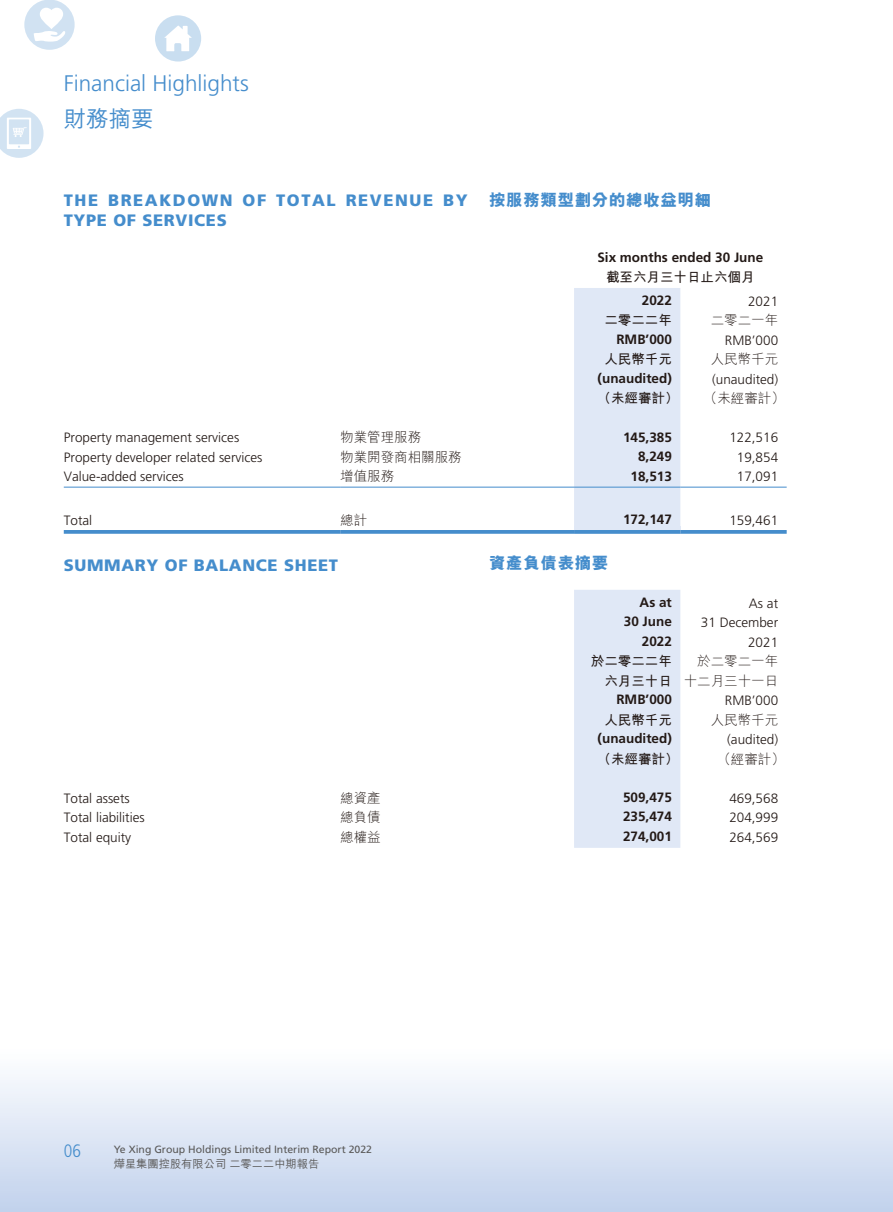
<style>
.page{position:relative;width:893px;height:1212px;background:#fff}
.page>*{position:absolute;margin:0;border:0;box-sizing:border-box;transform-origin:0 0}
.t1{font:300 22.5px "Frutiger LT Std";color:#458dcc}
.t2{font:500 22.5px "M Hei HK";color:#458dcc}
.t3{font:300 condensed 18px "Frutiger LT Std";color:#458dcc}
.t4{font:900 16.5px/19.5px "Frutiger LT Std";letter-spacing:.095em;color:#458dcc}
.t5{font:900 16.5px "Frutiger LT Std";letter-spacing:.04em;color:#458dcc}
.t6{font:800 16.5px "M Hei HK";letter-spacing:.04em;color:#458dcc}
.t7{font:300 13.5px/19.5px "Frutiger LT Std";color:#231916;text-align:right}
.t8{font:700 13.5px/19.5px "Frutiger LT Std";color:#231916;text-align:right}
.t9{font:300 13.5px/19.5px "M Hei HK";color:#231916;text-align:right}
.t10{font:700 13.5px/19.5px "M Hei HK";color:#231916;text-align:right}
.t11{font:500 11.25px "M Hei HK";color:#595857}
.t12{font:10.5px "Frutiger LT Std";color:#595857}
</style>
<div class="page">
<svg style="left:0;top:109px;width:44px;height:49px"></svg>
<div style="left:24px;top:0;width:51px;height:50px;background:#d1e2f2;border-radius:25px"></div>
<svg style="left:34px;top:8px;width:31px;height:34px"></svg>
<div style="left:155px;top:15px;width:46px;height:47px;background:#c9def0;border-radius:23px"></div>
<svg style="left:164px;top:25px;width:28px;height:26px"></svg>
<div style="left:0;top:953px;width:893px;height:259px;background:linear-gradient(to bottom,#fff,#cad8ef)"></div>
<div style="left:574px;top:288px;width:106px;height:238px;background:#e0e8f6"></div>
<div style="left:574px;top:526px;width:106px;height:8px;background:#e0e8f6"></div>
<hr style="left:64px;top:487px;width:276px;height:1px;background:#458dcc">
<hr style="left:340px;top:487px;width:234px;height:1px;background:#458dcc">
<hr style="left:574px;top:487px;width:106px;height:1px;background:#458dcc">
<hr style="left:680px;top:487px;width:107px;height:1px;background:#458dcc">
<svg style="left:64px;top:530px;width:276px;height:4px"></svg>
<svg style="left:340px;top:530px;width:234px;height:4px"></svg>
<svg style="left:574px;top:530px;width:106px;height:4px"></svg>
<svg style="left:680px;top:530px;width:107px;height:4px"></svg>
<div style="left:574px;top:590px;width:106px;height:258px;background:#e0e8f6"></div>
<h1 class="t1" style="left:64px;top:70px;width:187px">Financial Highlights</h1>
<h1 class="t2" style="left:64px;top:103px;width:91px">財務摘要</h1>
<p class="t4" style="left:64px;top:191px;width:405px">THE BREAKDOWN OF TOTAL REVENUE BY<br>TYPE OF SERVICES</p>
<p class="t6" style="left:489px;top:192px;width:224px">按服務類型劃分的總收益明細</p>
<p class="t8" style="left:597px;top:248px;width:167px">Six months ended 30 June</p>
<p class="t10" style="left:606px;top:266px;width:150px">截至六月三十日止六個月</p>
<p class="t8" style="left:642px;top:291px;width:32px">2022</p>
<p class="t7" style="left:748px;top:291px;width:32px">2021</p>
<p class="t10" style="left:604px;top:309px;width:69px">二零二二年</p>
<p class="t9" style="left:711px;top:310px;width:69px">二零二一年</p>
<p class="t8" style="left:616px;top:330px;width:57px">RMB’000</p>
<p class="t7" style="left:725px;top:330px;width:55px">RMB’000</p>
<p class="t10" style="left:604px;top:348px;width:69px">人民幣千元</p>
<p class="t9" style="left:711px;top:349px;width:69px">人民幣千元</p>
<p class="t8" style="left:598px;top:369px;width:76px">(unaudited)</p>
<p class="t7" style="left:712px;top:369px;width:68px">(unaudited)</p>
<p class="t10" style="left:598px;top:387px;width:82px">（未經審計）</p>
<p class="t9" style="left:704px;top:388px;width:82px">（未經審計）</p>
<p class="t7" style="left:64px;top:428px;width:177px">Property management services</p>
<p class="t9" style="left:340px;top:427px;width:82px">物業管理服務</p>
<p class="t8" style="left:623px;top:427px;width:50px">145,385</p>
<p class="t7" style="left:729px;top:428px;width:50px">122,516</p>
<p class="t7" style="left:64px;top:447px;width:200px">Property developer related services</p>
<p class="t9" style="left:340px;top:447px;width:123px">物業開發商相關服務</p>
<p class="t8" style="left:638px;top:447px;width:35px">8,249</p>
<p class="t7" style="left:737px;top:447px;width:43px">19,854</p>
<p class="t7" style="left:64px;top:467px;width:122px">Value-added services</p>
<p class="t9" style="left:340px;top:466px;width:55px">增值服務</p>
<p class="t8" style="left:631px;top:466px;width:43px">18,513</p>
<p class="t7" style="left:737px;top:467px;width:43px">17,091</p>
<p class="t7" style="left:64px;top:511px;width:30px">Total</p>
<p class="t9" style="left:340px;top:510px;width:28px">總計</p>
<p class="t8" style="left:623px;top:510px;width:50px">172,147</p>
<p class="t7" style="left:729px;top:511px;width:50px">159,461</p>
<p class="t5" style="left:64px;top:555px;width:276px">SUMMARY OF BALANCE SHEET</p>
<p class="t8" style="left:624px;top:593px;width:50px">As at<br>30 June<br>2022</p>
<p class="t7" style="left:701px;top:593px;width:79px">As at<br>31 December<br>2021</p>
<p class="t10" style="left:591px;top:650px;width:82px">於二零二二年六月三十日</p>
<p class="t9" style="left:684px;top:651px;width:96px">於二零二一年十二月三十一日</p>
<p class="t8" style="left:616px;top:690px;width:57px">RMB’000</p>
<p class="t7" style="left:725px;top:691px;width:55px">RMB’000</p>
<p class="t10" style="left:604px;top:709px;width:69px">人民幣千元</p>
<p class="t9" style="left:711px;top:710px;width:69px">人民幣千元</p>
<p class="t8" style="left:598px;top:729px;width:76px">(unaudited)</p>
<p class="t7" style="left:727px;top:730px;width:53px">(audited)</p>
<p class="t10" style="left:598px;top:748px;width:82px">（未經審計）</p>
<p class="t9" style="left:717px;top:749px;width:69px">（經審計）</p>
<p class="t7" style="left:64px;top:788px;width:68px">Total assets</p>
<p class="t9" style="left:340px;top:788px;width:42px">總資產</p>
<p class="t8" style="left:623px;top:787px;width:50px">509,475</p>
<p class="t7" style="left:729px;top:788px;width:50px">469,568</p>
<p class="t7" style="left:64px;top:808px;width:82px">Total liabilities</p>
<p class="t9" style="left:340px;top:807px;width:42px">總負債</p>
<p class="t8" style="left:623px;top:807px;width:50px">235,474</p>
<p class="t7" style="left:729px;top:808px;width:50px">204,999</p>
<p class="t7" style="left:64px;top:827px;width:69px">Total equity</p>
<p class="t9" style="left:340px;top:827px;width:42px">總權益</p>
<p class="t8" style="left:623px;top:826px;width:50px">274,001</p>
<p class="t7" style="left:729px;top:827px;width:50px">264,569</p>
<p class="t6" style="left:489px;top:555px;width:121px">資產負債表摘要</p>
<h2 class="t3" style="left:64px;top:1140px;width:19px">06</h2>
<p class="t12" style="left:114px;top:1143px;width:260px">Ye Xing Group Holdings Limited Interim Report 2022</p>
<p class="t11" style="left:114px;top:1155px;width:207px">燁星集團控股有限公司 二零二二中期報告</p>
</div>
